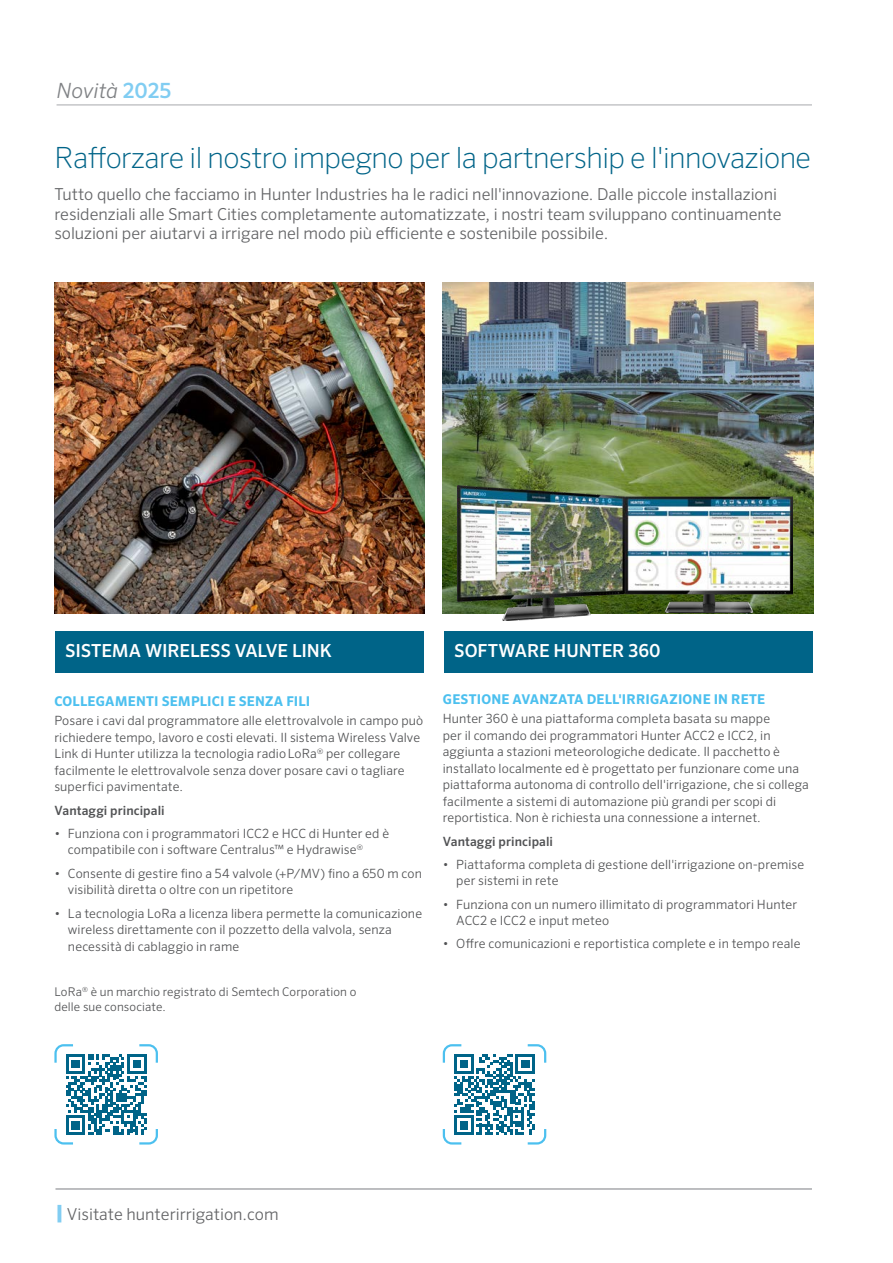
<style>
.page{position:relative;width:893px;height:1263px;background:#fff}
.page>*{position:absolute;margin:0;border:0;box-sizing:border-box;transform-origin:0 0}
.t1{font:200 29.25px "Sero Pro";letter-spacing:-.02em;color:#006488}
.t2{font:italic 300 21px "Sero Pro";color:#808285}
.t3{font:500 18px "Sero Pro";letter-spacing:-.01em;color:#fff}
.t4{font:300 16.5px/19.5px "Sero Pro";letter-spacing:-.005em;color:#636466}
.t5{font:700 13.5px "Sero Pro";letter-spacing:.015em;color:#4cc0ef}
.t6{font:300 12.75px/16.5px "Sero Pro";letter-spacing:.01em;color:#515254}
.t7{font:500 12.75px "Sero Pro";letter-spacing:.01em;color:#515254}
.t8{font:300 12px/15px "Sero Pro";letter-spacing:.01em;color:#515254}
.s1{font-weight:500;font-style:normal;color:#81cdf2}
.s2{font-weight:900;font-size:19.5px;color:#81cdf2}
</style>
<div class="page">
<hr style="left:57px;top:105px;width:755px;height:1px;background:#a7a9ac">
<hr style="left:55px;top:1188px;width:757px;height:2px;background:#a7a9ac">
<img style="left:54px;top:283px;width:371px;height:330px">
<img style="left:443px;top:283px;width:370px;height:330px">
<div style="left:55px;top:631px;width:369px;height:42px;background:#006488"></div>
<div style="left:444px;top:631px;width:369px;height:42px;background:#006488"></div>
<svg style="left:54px;top:1044px;width:104px;height:100px"></svg>
<svg style="left:443px;top:1044px;width:103px;height:100px"></svg>
<img style="left:457px;top:486px;width:336px;height:134px">
<h2 class="t2" style="left:57px;top:78px;width:116px">Novità <span class="s1">2025</span></h2>
<h1 class="t1" style="left:54px;top:141px;width:758px">Rafforzare il nostro impegno per la partnership e l'innovazione</h1>
<p class="t4" style="left:54px;top:185px;width:729px">Tutto quello che facciamo in Hunter Industries ha le radici nell'innovazione. Dalle piccole installazioni residenziali alle Smart Cities completamente automatizzate, i nostri team sviluppano continuamente soluzioni per aiutarvi a irrigare nel modo più efficiente e sostenibile possibile.</p>
<h3 class="t3" style="left:65px;top:640px;width:268px">SISTEMA WIRELESS VALVE LINK</h3>
<h3 class="t3" style="left:454px;top:640px;width:208px">SOFTWARE HUNTER 360</h3>
<p class="t5" style="left:54px;top:693px;width:257px">COLLEGAMENTI SEMPLICI E SENZA FILI</p>
<p class="t6" style="left:54px;top:713px;width:370px">Posare i cavi dal programmatore alle elettrovalvole in campo può richiedere tempo, lavoro e costi elevati. Il sistema Wireless Valve Link di Hunter utilizza la tecnologia radioLoRa<sup>®</sup> per collegare facilmente le elettrovalvole senza dover posare cavi o tagliare superfici pavimentate.</p>
<p class="t7" style="left:54px;top:802px;width:112px">Vantaggi principali</p>
<p class="t6" style="left:68px;top:825px;width:323px;text-indent:-14px">• Funziona con i programmatori ICC2 e HCC di Hunter ed è compatibile con i software Centralus™ e Hydrawise<sup>®</sup></p>
<p class="t6" style="left:68px;top:865px;width:355px;text-indent:-14px">• Consente di gestire fino a 54 valvole (+P/MV) fino a 650 m con visibilità diretta o oltre con un ripetitore</p>
<p class="t6" style="left:68px;top:905px;width:356px;text-indent:-14px">• La tecnologia LoRa a licenza libera permette la comunicazione wireless direttamente con il pozzetto della valvola, senza necessità di cablaggio in rame</p>
<p class="t8" style="left:54px;top:984px;width:303px">LoRa<sup>®</sup> è un marchio registrato di Semtech Corporation o delle sue consociate.</p>
<p class="t5" style="left:443px;top:690px;width:324px">GESTIONE AVANZATA DELL'IRRIGAZIONE IN RETE</p>
<p class="t6" style="left:443px;top:710px;width:368px">Hunter 360 è una piattaforma completa basata su mappe<br>per il comando dei programmatori Hunter ACC2 e ICC2, in aggiunta a stazioni meteorologiche dedicate. Il pacchetto è installato localmente ed è progettato per funzionare come una piattaforma autonoma di controllo dell'irrigazione, che si collega facilmente a sistemi di automazione più grandi per scopi di reportistica. Non è richiesta una connessione a internet.</p>
<p class="t7" style="left:443px;top:833px;width:112px">Vantaggi principali</p>
<p class="t6" style="left:456px;top:856px;width:349px;text-indent:-14px">• Piattaforma completa di gestione dell'irrigazione on-premise per sistemi in rete</p>
<p class="t6" style="left:456px;top:896px;width:342px;text-indent:-14px">• Funziona con un numero illimitato di programmatori Hunter<br>ACC2 e ICC2 e input meteo</p>
<p class="t6" style="left:443px;top:935px;width:359px">• Offre comunicazioni e reportistica complete e in tempo reale</p>
<p class="t4" style="left:55px;top:1204px;width:225px"><span class="s2">|</span> Visitate hunterirrigation.com</p>
</div>
